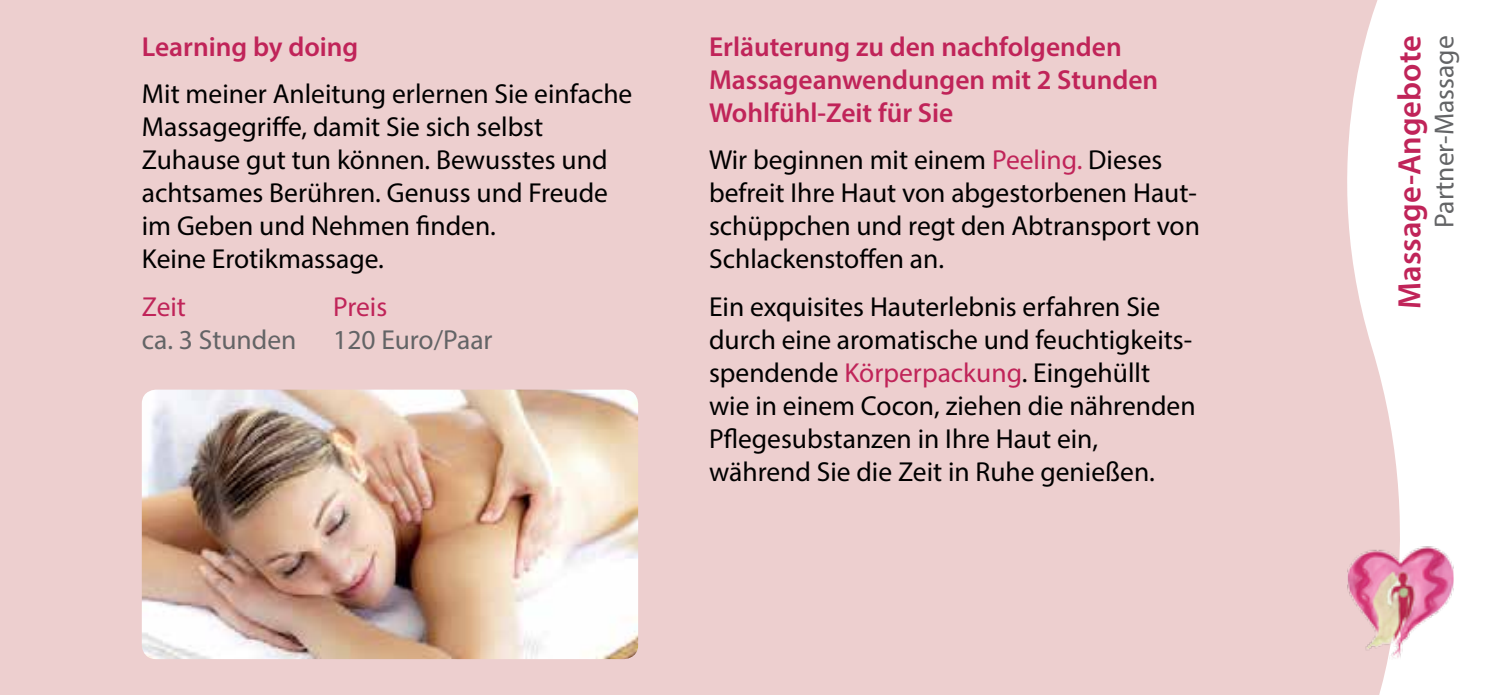
<style>
.page{position:relative;width:1489px;height:695px;background:#fff}
.page>*{position:absolute;margin:0;border:0;box-sizing:border-box;transform-origin:0 0}
.t1{font:600 32.5px "Myriad Pro";color:#c02459}
.t2{font:27.5px/33px "Myriad Pro";color:#000}
.t3{font:600 27.5px/33px "Myriad Pro";color:#c02459}
.t4{font:27.5px "Myriad Pro";color:#636466}
.t5{font:27.5px "Myriad Pro";color:#c02459}
.s1{color:#c02459}
</style>
<div class="page">
<div style="left:0;top:0;width:1488px;height:694px;background:#edcfcf"></div>
<svg style="left:1347px;top:0;width:141px;height:694px;fill:#fff"></svg>
<img style="left:1347px;top:546px;width:106px;height:113px">
<img style="left:142px;top:389px;width:496px;height:270px">
<p class="t3" style="left:142px;top:30px;width:218px">Learning by doing</p>
<p class="t2" style="left:142px;top:77px;width:492px">Mit meiner Anleitung erlernen Sie einfache Massagegriffe, damit Sie sich selbst Zuhause gut tun können. Bewusstes und achtsames Berühren. Genuss und Freude im Geben und Nehmen finden.<br>Keine Erotikmassage.</p>
<p class="t5" style="left:142px;top:289px;width:46px">Zeit</p>
<p class="t5" style="left:333px;top:289px;width:56px">Preis</p>
<p class="t4" style="left:142px;top:322px;width:156px">ca. 3 Stunden</p>
<p class="t4" style="left:333px;top:322px;width:161px">120 Euro/Paar</p>
<p class="t3" style="left:709px;top:30px;width:451px">Erläuterung zu den nachfolgenden<br>Massageanwendungen mit 2 Stunden<br>Wohlfühl-Zeit für Sie</p>
<p class="t2" style="left:709px;top:143px;width:492px">Wir beginnen mit einem <span class="s1">Peeling.</span> Dieses befreit Ihre Haut von abgestorbenen Haut&shy;schüppchen und regt den Abtransport von Schlackenstoffen an.</p>
<p class="t2" style="left:709px;top:289px;width:488px">Ein exquisites Hauterlebnis erfahren Sie durch eine aromatische und feuchtigkeits&shy;spendende <span class="s1">Körperpackung</span>. Eingehüllt wie in einem Cocon, ziehen die nährenden Pflegesubstanzen in Ihre Haut ein, während Sie die Zeit in Ruhe genießen.</p>
<p class="t1" style="left:1388px;top:309px;width:275px;rotate:-90deg">Massage-Angebote</p>
<p class="t4" style="left:1427px;top:227px;width:193px;rotate:-90deg">Partner-Massage</p>
</div>
